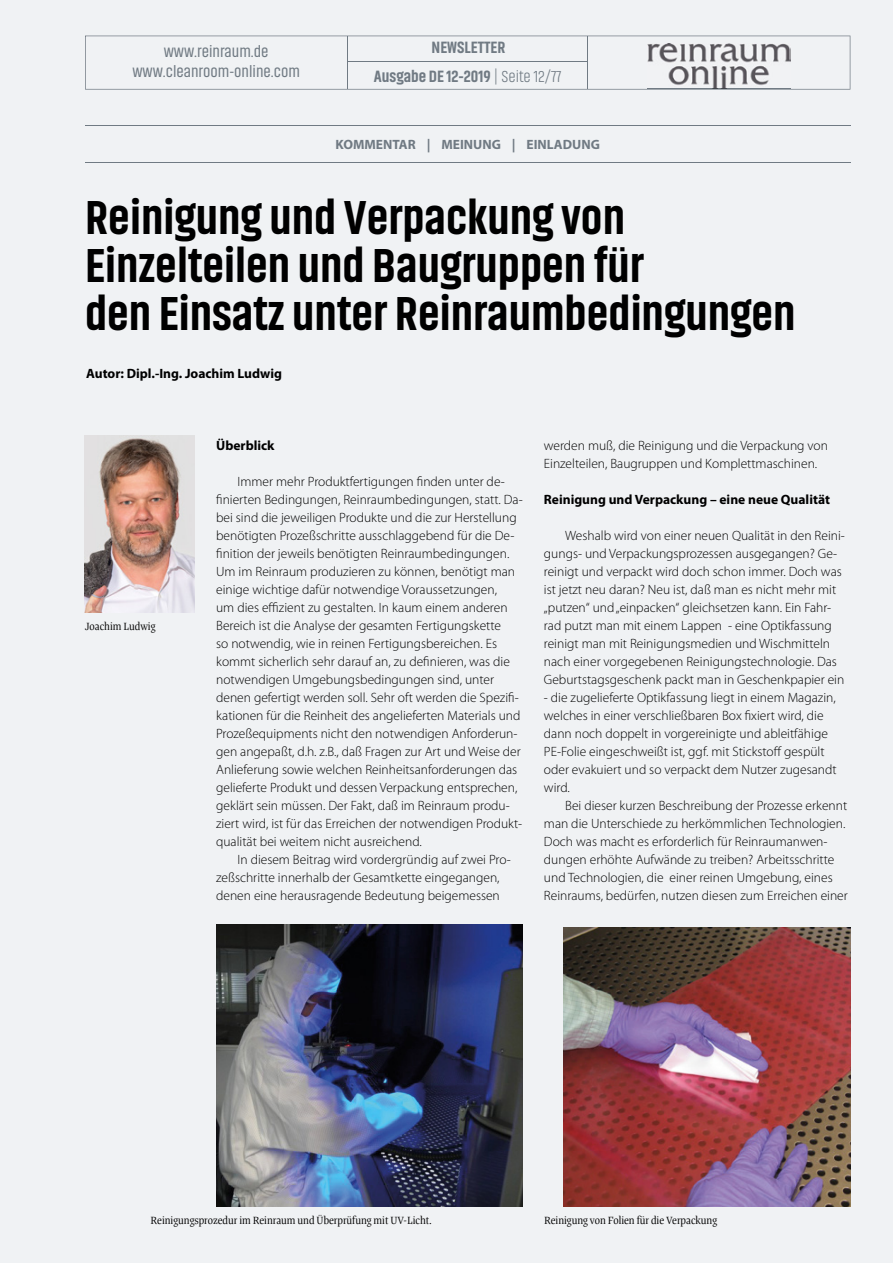
<style>
.page{position:relative;width:893px;height:1263px;background:#f0f2f4}
.page>*{position:absolute;margin:0;border:0;box-sizing:border-box;transform-origin:0 0}
.t1{font:800 48px/48px "Akhand";color:#000}
.t2{font:16.5px/19.8px "Akhand";color:#707a83;text-align:center}
.t3{font:800 16.5px "Akhand";color:#707a83}
.t4{font:300 13.5px/18px "Myriad Pro";color:#000}
.t5{font:700 13.5px "Myriad Pro";color:#000}
.t6{font:700 13.5px "Myriad Pro";color:#707a83}
.t7{font:11.25px "Tanger Serif Narrow";color:#000}
.s1{font-weight:300}
</style>
<div class="page">
<div style="left:85px;top:36px;width:765px;height:54px;background:#f0f2f4"></div>
<img style="left:647px;top:43px;width:143px;height:46px">
<img style="left:647px;top:89px;width:143px;height:1px">
<hr style="left:587px;top:36px;width:1px;height:53px;background:#707a83">
<hr style="left:347px;top:36px;width:1px;height:53px;background:#707a83">
<hr style="left:347px;top:61px;width:241px;height:1px;background:#707a83">
<hr style="left:85px;top:162px;width:765px;height:1px;background:#707a83">
<hr style="left:85px;top:125px;width:765px;height:1px;background:#707a83">
<img style="left:216px;top:924px;width:307px;height:282px">
<img style="left:564px;top:927px;width:286px;height:279px">
<img style="left:85px;top:435px;width:110px;height:177px">
<p class="t2" style="left:132px;top:42px;width:169px">www.reinraum.de www.cleanroom-online.com</p>
<p class="t3" style="left:432px;top:39px;width:75px">NEWSLETTER</p>
<p class="t3" style="left:374px;top:67px;width:189px">Ausgabe DE 12-2019 <span class="s1">| Seite 12/77</span></p>
<p class="t6" style="left:336px;top:135px;width:266px">KOMMENTAR | MEINUNG | EINLADUNG</p>
<h1 class="t1" style="left:85px;top:194px;width:712px">Reinigung und Verpackung von<br>Einzelteilen und Baugruppen für<br>den Einsatz unter Reinraumbedingungen</h1>
<p class="t5" style="left:86px;top:365px;width:197px">Autor: Dipl.-Ing. Joachim Ludwig</p>
<p class="t7" style="left:85px;top:618px;width:72px">Joachim Ludwig</p>
<p class="t5" style="left:216px;top:437px;width:60px">Überblick</p>
<p class="t4" style="left:216px;top:472px;width:308px;text-indent:21px">Immer mehr Produktfertigungen finden unter de&shy;finierten Bedingungen, Reinraumbedingungen, statt. Da&shy;bei sind die jeweiligen Produkte und die zur Herstellung benötigten Prozeßschritte ausschlaggebend für die De&shy;finition der jeweils benötigten Reinraumbedingungen.<br>Um im Reinraum produzieren zu können, benötigt man einige wichtige dafür notwendige Voraussetzungen,<br>um dies effizient zu gestalten. In kaum einem anderen Bereich ist die Analyse der gesamten Fertigungskette<br>so notwendig, wie in reinen Fertigungsbereichen. Es kommt sicherlich sehr darauf an, zu definieren, was die notwendigen Umgebungsbedingungen sind, unter denen gefertigt werden soll. Sehr oft werden die Spezifi&shy;kationen für die Reinheit des angelieferten Materials und Prozeßequipments nicht den notwendigen Anforderun&shy;gen angepaßt, d.h. z.B., daß Fragen zur Art und Weise der Anlieferung sowie welchen Reinheitsanforderungen das gelieferte Produkt und dessen Verpackung entsprechen, geklärt sein müssen. Der Fakt, daß im Reinraum produ&shy;ziert wird, ist für das Erreichen der notwendigen Produkt&shy;qualität bei weitem nicht ausreichend.</p>
<p class="t4" style="left:216px;top:850px;width:296px;text-indent:21px">In diesem Beitrag wird vordergründig auf zwei Pro&shy;zeßschritte innerhalb der Gesamtkette eingegangen, denen eine herausragende Bedeutung beigemessen</p>
<p class="t4" style="left:544px;top:436px;width:286px">werden muß, die Reinigung und die Verpackung von<br>Einzelteilen, Baugruppen und Komplettmaschinen.</p>
<p class="t5" style="left:544px;top:491px;width:288px">Reinigung und Verpackung – eine neue Qualität</p>
<p class="t4" style="left:544px;top:526px;width:302px;text-indent:21px">Weshalb wird von einer neuen Qualität in den Reini&shy;gungs- und Verpackungsprozessen ausgegangen? Ge&shy;reinigt und verpackt wird doch schon immer. Doch was ist jetzt neu daran? Neu ist, daß man es nicht mehr mit „putzen“ und „einpacken“ gleichsetzen kann. Ein Fahr&shy;rad putzt man mit einem Lappen - eine Optikfassung reinigt man mit Reinigungsmedien und Wischmitteln nach einer vorgegebenen Reinigungstechnologie. Das Geburtstagsgeschenk packt man in Geschenkpapier ein</p>
<p class="t4" style="left:544px;top:688px;width:294px">- die zugelieferte Optikfassung liegt in einem Magazin, welches in einer verschließbaren Box fixiert wird, die dann noch doppelt in vorgereinigte und ableitfähige PE-Folie eingeschweißt ist, ggf. mit Stickstoff gespült oder evakuiert und so verpackt dem Nutzer zugesandt wird.</p>
<p class="t4" style="left:544px;top:796px;width:305px;text-indent:21px">Bei dieser kurzen Beschreibung der Prozesse erkennt man die Unterschiede zu herkömmlichen Technologien.<br>Doch was macht es erforderlich für Reinraumanwen&shy;dungen erhöhte Aufwände zu treiben? Arbeitsschritte und Technologien, die einer reinen Umgebung, eines Reinraums, bedürfen, nutzen diesen zum Erreichen einer</p>
<p class="t7" style="left:151px;top:1212px;width:283px">Reinigungsprozedur im Reinraum und Überprüfung mit UV-Licht.</p>
<p class="t7" style="left:544px;top:1212px;width:175px">Reinigung von Folien für die Verpackung</p>
</div>
